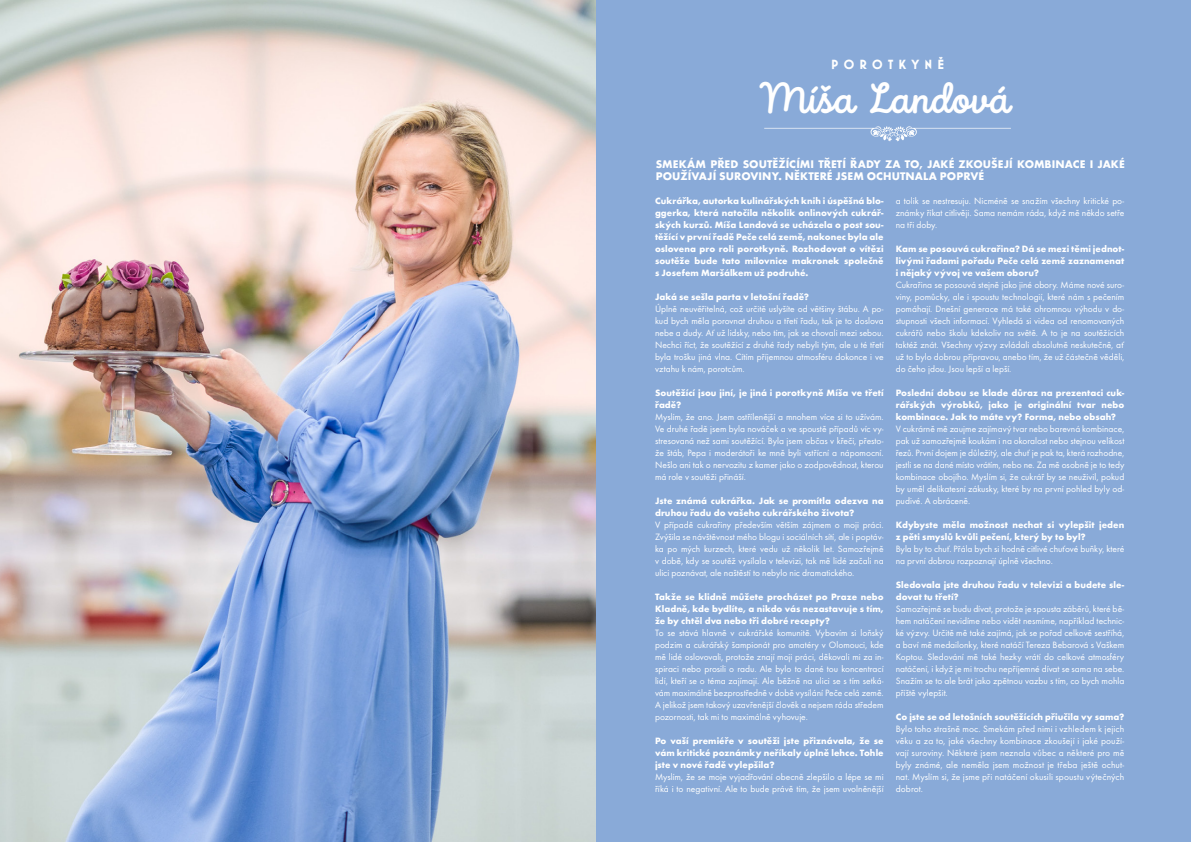
<style>
.page{position:relative;width:1191px;height:842px;background:#fff}
.page>*{position:absolute;margin:0;border:0;box-sizing:border-box;transform-origin:0 0}
.FOTO_POPISEK{font:600 43px "Intro Script";color:#fff}
.FOTO_POPISEK-2{font:700 13.5px "Mostra One CZ";letter-spacing:.39em;color:#fff}
.text{font:700 11.5px/12px "Futura TOT";letter-spacing:.005em;color:#fff}
.text-2{font:9.5px/12px "Futura TOT";color:#fff;text-align:justify}
.otazka{font:700 9.5px/12px "Futura TOT";letter-spacing:.005em;color:#fff;text-align:justify}
</style>
<div class="page">
<div style="left:595px;top:0;width:596px;height:842px;background:#89aad8"></div>
<img style="left:0;top:0;width:595px;height:842px">
<svg style="left:764px;top:126px;width:247px;height:15px"></svg>
<p class="FOTO_POPISEK-2" style="left:831px;top:58px;width:115px">POROTKYNĚ</p>
<p class="FOTO_POPISEK" style="left:758px;top:73px;width:254px">Míša Landová</p>
<p class="text" style="left:656px;top:158px;width:470px">SMEKÁM PŘED SOUTĚŽÍCÍMI TŘETÍ ŘADY ZA TO, JAKÉ ZKOUŠEJÍ KOMBINACE I JAKÉ<br>POUŽÍVAJÍ SUROVINY. NĚKTERÉ JSEM OCHUTNALA POPRVÉ</p>
<p class="otazka" style="left:655px;top:195px;width:230px">Cukrářka, autorka kulinářských knih i úspěšná blo&shy;ggerka, která natočila několik onlinových cukrář&shy;ských kurzů. Míša Landová se ucházela o post sou&shy;těžící v první řadě Peče celá země, nakonec byla ale oslovena pro roli porotkyně. Rozhodovat o vítězi soutěže bude tato milovnice makronek společně s Josefem Maršálkem už podruhé.</p>
<p class="otazka" style="left:655px;top:291px;width:156px">Jaká se sešla parta v letošní řadě?</p>
<p class="text-2" style="left:655px;top:303px;width:230px">Úplně neuvěřitelná, což určitě uslyšíte od většiny štábu. A po&shy;kud bych měla porovnat druhou a třetí řadu, tak je to doslova nebe a dudy. Ať už lidsky, nebo tím, jak se chovali mezi sebou.<br>Nechci říct, že soutěžící z druhé řady nebyli tým, ale u té třetí byla trošku jiná vlna. Cítím příjemnou atmosféru dokonce i ve vztahu k nám, porotcům.</p>
<p class="otazka" style="left:655px;top:387px;width:230px">Soutěžící jsou jiní, je jiná i porotkyně Míša ve třetí řadě?</p>
<p class="text-2" style="left:655px;top:411px;width:230px">Myslím, že ano. Jsem ostřílenější a mnohem více si to užívám.<br>Ve druhé řadě jsem byla nováček a ve spoustě případů víc vy&shy;stresovaná než sami soutěžící. Byla jsem občas v křeči, přesto&shy;že štáb, Pepa i moderátoři ke mně byli vstřícní a nápomocní.<br>Nešlo ani tak o nervozitu z kamer jako o zodpovědnost, kterou má role v soutěži přináší.</p>
<p class="otazka" style="left:655px;top:495px;width:230px">Jste známá cukrářka. Jak se promítla odezva na druhou řadu do vašeho cukrářského života?</p>
<p class="text-2" style="left:655px;top:519px;width:230px">V případě cukrařiny především větším zájmem o moji práci.<br>Zvýšila se návštěvnost mého blogu i sociálních sítí, ale i poptáv&shy;ka po mých kurzech, které vedu už několik let. Samozřejmě v době, kdy se soutěž vysílala v televizi, tak mě lidé začali na ulici poznávat, ale naštěstí to nebylo nic dramatického.</p>
<p class="otazka" style="left:655px;top:591px;width:230px">Takže se klidně můžete procházet po Praze nebo Kladně, kde bydlíte, a nikdo vás nezastavuje s tím, že by chtěl dva nebo tři dobré recepty?</p>
<p class="text-2" style="left:655px;top:627px;width:230px">To se stává hlavně v cukrářské komunitě. Vybavím si loňský podzim a cukrářský šampionát pro amatéry v Olomouci, kde mě lidé oslovovali, protože znají moji práci, děkovali mi za in&shy;spiraci nebo prosili o radu. Ale bylo to dané tou koncentrací lidí, kteří se o téma zajímají. Ale běžně na ulici se s tím setká&shy;vám maximálně bezprostředně v době vysílání Peče celá země.<br>A jelikož jsem takový uzavřenější člověk a nejsem ráda středem pozornosti, tak mi to maximálně vyhovuje.</p>
<p class="otazka" style="left:655px;top:735px;width:230px">Po vaší premiéře v soutěži jste přiznávala, že se vám kritické poznámky neříkaly úplně lehce. Tohle jste v nové řadě vylepšila?</p>
<p class="text-2" style="left:655px;top:771px;width:230px">Myslím, že se moje vyjadřování obecně zlepšilo a lépe se mi říká i to negativní. Ale to bude právě tím, že jsem uvolněnější</p>
<p class="text-2" style="left:895px;top:195px;width:230px">a tolik se nestresuju. Nicméně se snažím všechny kritické po&shy;známky říkat citlivěji. Sama nemám ráda, když mě někdo setře na tři doby.</p>
<p class="otazka" style="left:895px;top:243px;width:230px">Kam se posouvá cukrařina? Dá se mezi těmi jednot&shy;livými řadami pořadu Peče celá země zaznamenat i nějaký vývoj ve vašem oboru?</p>
<p class="text-2" style="left:895px;top:279px;width:230px">Cukrařina se posouvá stejně jako jiné obory. Máme nové suro&shy;viny, pomůcky, ale i spoustu technologií, které nám s pečením pomáhají. Dnešní generace má také ohromnou výhodu v do&shy;stupnosti všech informací. Vyhledá si videa od renomovaných cukrářů nebo školu kdekoliv na světě. A to je na soutěžících taktéž znát. Všechny výzvy zvládali absolutně neskutečně, ať už to bylo dobrou přípravou, anebo tím, že už částečně věděli, do čeho jdou. Jsou lepší a lepší.</p>
<p class="otazka" style="left:895px;top:387px;width:230px">Poslední dobou se klade důraz na prezentaci cuk&shy;rářských výrobků, jako je originální tvar nebo kombinace. Jak to máte vy? Forma, nebo obsah?</p>
<p class="text-2" style="left:895px;top:423px;width:230px">V cukrárně mě zaujme zajímavý tvar nebo barevná kombinace, pak už samozřejmě koukám i na okoralost nebo stejnou velikost řezů. První dojem je důležitý, ale chuť je pak ta, která rozhodne, jestli se na dané místo vrátím, nebo ne. Za mě osobně je to tedy kombinace obojího. Myslím si, že cukrář by se neuživil, pokud by uměl delikatesní zákusky, které by na první pohled byly od&shy;pudivé. A obráceně.</p>
<p class="otazka" style="left:895px;top:519px;width:230px">Kdybyste měla možnost nechat si vylepšit jeden z pěti smyslů kvůli pečení, který by to byl?</p>
<p class="text-2" style="left:895px;top:543px;width:230px">Byla by to chuť. Přála bych si hodně citlivé chuťové buňky, které na první dobrou rozpoznají úplně všechno.</p>
<p class="otazka" style="left:895px;top:579px;width:230px">Sledovala jste druhou řadu v televizi a budete sle&shy;dovat tu třetí?</p>
<p class="text-2" style="left:895px;top:603px;width:230px">Samozřejmě se budu dívat, protože je spousta záběrů, které bě&shy;hem natáčení nevidíme nebo vidět nesmíme, například technic&shy;ké výzvy. Určitě mě také zajímá, jak se pořad celkově sestříhá, a baví mě medailonky, které natáčí Tereza Bebarová s Vaškem Koptou. Sledování mě také hezky vrátí do celkové atmosféry natáčení, i když je mi trochu nepříjemné dívat se sama na sebe.<br>Snažím se to ale brát jako zpětnou vazbu s tím, co bych mohla příště vylepšit.</p>
<p class="otazka" style="left:895px;top:711px;width:230px">Co jste se od letošních soutěžících přiučila vy sama?</p>
<p class="text-2" style="left:895px;top:723px;width:230px">Bylo toho strašně moc. Smekám před nimi i vzhledem k jejich věku a za to, jaké všechny kombinace zkoušejí i jaké použí&shy;vají suroviny. Některé jsem neznala vůbec a některé pro mě byly známé, ale neměla jsem možnost je třeba ještě ochut&shy;nat. Myslím si, že jsme při natáčení okusili spoustu výtečných dobrot.</p>
</div>
